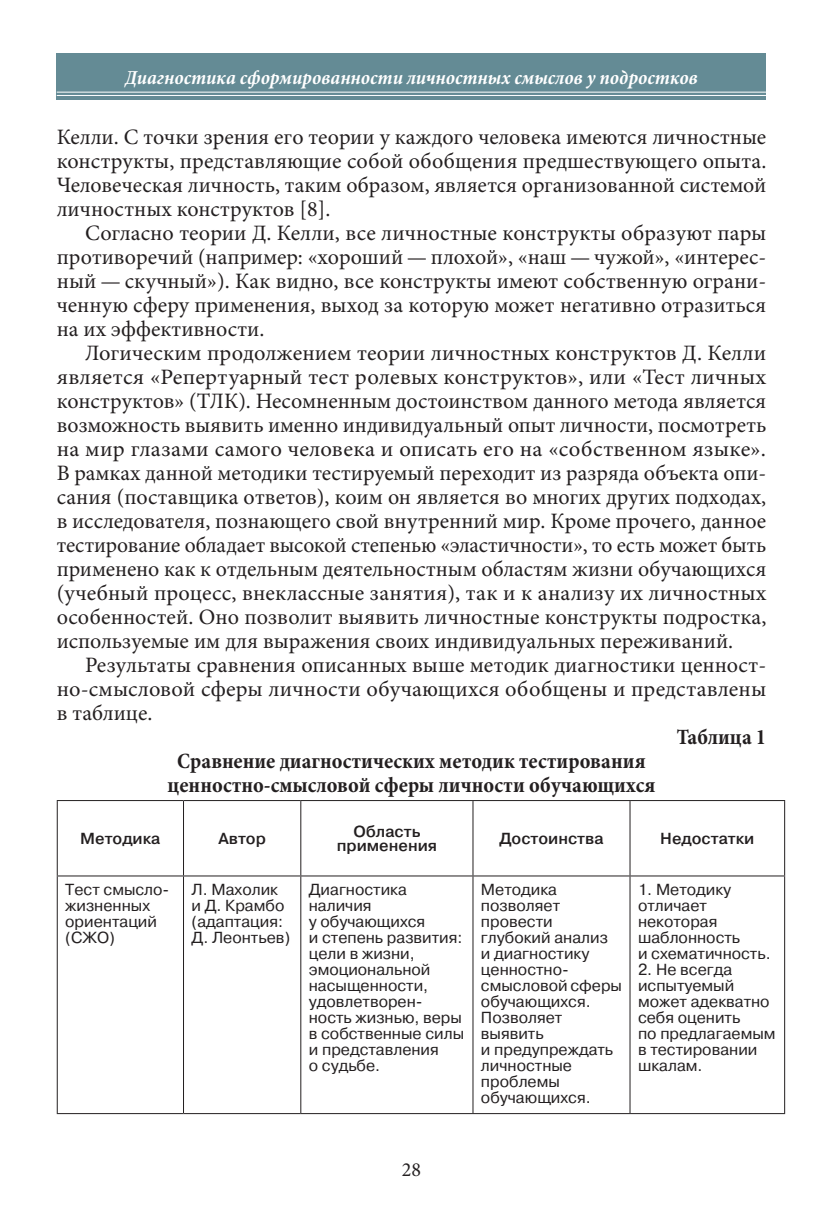
<style>
.page{position:relative;width:823px;height:1219px;background:#fff}
.page>*{position:absolute;margin:0;border:0;box-sizing:border-box;transform-origin:0 0}
.Осн__текст{font:22px/24px "Minion Pro";color:#231f20;text-align:justify}
.Подраздел{font:700 condensed 22px "Minion Pro";color:#231f20}
.Колонтитул_статья{font:italic 700 condensed 20px "Minion Pro";color:#fff}
.t1{font:20px "Minion Pro";color:#231f20}
.Таблица_текст{font:16px/16px "Pragmatica";color:#231f20}
.Таблица_Шапка{font:500 16px/14px "Pragmatica";color:#231f20;text-align:center}
</style>
<div class="page">
<hr style="left:57px;top:800px;width:126px;height:1px;background:#231f20">
<hr style="left:57px;top:801px;width:1px;height:74px;background:#231f20">
<hr style="left:183px;top:800px;width:117px;height:1px;background:#231f20">
<hr style="left:183px;top:801px;width:1px;height:74px;background:#231f20">
<hr style="left:300px;top:800px;width:172px;height:1px;background:#231f20">
<hr style="left:300px;top:801px;width:1px;height:74px;background:#231f20">
<hr style="left:472px;top:800px;width:157px;height:1px;background:#231f20">
<hr style="left:472px;top:801px;width:1px;height:74px;background:#231f20">
<hr style="left:629px;top:800px;width:155px;height:1px;background:#231f20">
<hr style="left:629px;top:801px;width:1px;height:74px;background:#231f20">
<hr style="left:783px;top:801px;width:1px;height:74px;background:#231f20">
<hr style="left:57px;top:875px;width:126px;height:1px;background:#231f20">
<hr style="left:57px;top:876px;width:1px;height:237px;background:#231f20">
<hr style="left:183px;top:875px;width:117px;height:1px;background:#231f20">
<hr style="left:183px;top:876px;width:1px;height:237px;background:#231f20">
<hr style="left:300px;top:875px;width:172px;height:1px;background:#231f20">
<hr style="left:300px;top:876px;width:1px;height:237px;background:#231f20">
<hr style="left:472px;top:875px;width:157px;height:1px;background:#231f20">
<hr style="left:472px;top:876px;width:1px;height:237px;background:#231f20">
<hr style="left:629px;top:875px;width:155px;height:1px;background:#231f20">
<hr style="left:629px;top:876px;width:1px;height:237px;background:#231f20">
<hr style="left:783px;top:876px;width:1px;height:237px;background:#231f20">
<hr style="left:57px;top:1113px;width:126px;height:1px;background:#231f20">
<hr style="left:183px;top:1113px;width:117px;height:1px;background:#231f20">
<hr style="left:300px;top:1113px;width:172px;height:1px;background:#231f20">
<hr style="left:472px;top:1113px;width:157px;height:1px;background:#231f20">
<hr style="left:629px;top:1113px;width:155px;height:1px;background:#231f20">
<div style="left:57px;top:54px;width:708px;height:46px;background:#648b95"></div>
<hr style="left:57px;top:92px;width:708px;height:1px;background:#fff">
<hr style="left:57px;top:95px;width:708px;height:1px;background:#fff">
<p class="Колонтитул_статья" style="left:125px;top:64px;width:574px">Диагностика сформированности личностных смыслов у подростков</p>
<p class="Осн__текст" style="left:57px;top:125px;width:710px">Келли. С точки зрения его теории у каждого человека имеются личностные конструкты, представляющие собой обобщения предшествующего опыта.<br>Человеческая личность, таким образом, является организованной системой личностных конструктов [8].</p>
<p class="Осн__текст" style="left:57px;top:221px;width:710px;text-indent:28px">Согласно теории Д. Келли, все личностные конструкты образуют пары противоречий (например: «хороший — плохой», «наш — чужой», «интерес&shy;ный — скучный»). Как видно, все конструкты имеют собственную ограни&shy;ченную сферу применения, выход за которую может негативно отразиться на их эффективности.</p>
<p class="Осн__текст" style="left:57px;top:341px;width:710px;text-align:left;text-indent:28px">Логическим продолжением теории личностных конструктов Д. Келли является «Репертуарный тест ролевых конструктов», или «Тест личных конструктов» (ТЛК). Несомненным достоинством данного метода является возможность выявить именно индивидуальный опыт личности, посмотреть на мир глазами самого человека и описать его на «собственном языке».<br>В рамках данной методики тестируемый переходит из разряда объекта опи&shy;сания (поставщика ответов), коим он является во многих других подходах, в исследователя, познающего свой внутренний мир. Кроме прочего, данное тестирование обладает высокой степенью «эластичности», то есть может быть применено как к отдельным деятельностным областям жизни обучающихся (учебный процесс, внеклассные занятия), так и к анализу их личностных особенностей. Оно позволит выявить личностные конструкты подростка, используемые им для выражения своих индивидуальных переживаний.</p>
<p class="Осн__текст" style="left:57px;top:653px;width:710px;text-indent:28px">Результаты сравнения описанных выше методик диагностики ценност&shy;но-смысловой сферы личности обучающихся обобщены и представлены в таблице.</p>
<p class="Подраздел" style="left:676px;top:722px;width:91px">Таблица 1</p>
<p class="Подраздел" style="left:177px;top:746px;width:469px">Сравнение диагностических методик тестирования</p>
<p class="Подраздел" style="left:167px;top:770px;width:489px">ценностно-смысловой сферы личности обучающихся</p>
<p class="Таблица_Шапка" style="left:80px;top:831px;width:82px">Методика</p>
<p class="Таблица_Шапка" style="left:218px;top:831px;width:49px">Автор</p>
<p class="Таблица_Шапка" style="left:336px;top:824px;width:102px">Область применения</p>
<p class="Таблица_Шапка" style="left:499px;top:831px;width:106px">Достоинства</p>
<p class="Таблица_Шапка" style="left:659px;top:831px;width:96px">Недостатки</p>
<p class="Таблица_текст" style="left:65px;top:882px;width:106px">Тест смысло&shy;жизненных ориентаций (СЖО)</p>
<p class="Таблица_текст" style="left:191px;top:882px;width:100px">Л. Махолик и Д. Крамбо (адаптация:<br>Д. Леонтьев)</p>
<p class="Таблица_текст" style="left:308px;top:882px;width:155px">Диагностика наличия<br>у обучающихся<br>и степень развития: цели в жизни,</p>
<p class="Таблица_текст" style="left:308px;top:962px;width:123px">эмоциональной насыщенности,</p>
<p class="Таблица_текст" style="left:308px;top:994px;width:157px">удовлетворен&shy;ность жизнью, веры в собственные силы и представления<br>о судьбе.</p>
<p class="Таблица_текст" style="left:480px;top:882px;width:142px">Методика позволяет провести глубокий анализ<br>и диагностику ценностно&shy;смысловой сферы обучающихся.<br>Позволяет выявить<br>и предупреждать личностные проблемы обучающихся.</p>
<p class="Таблица_текст" style="left:637px;top:882px;width:134px">1. Методику отличает некоторая шаблонность<br>и схематичность.</p>
<p class="Таблица_текст" style="left:637px;top:962px;width:133px">2. Не всегда испытуемый может адекватно себя оценить</p>
<p class="Таблица_текст" style="left:637px;top:1026px;width:139px">по предлагаемым в тестировании шкалам.</p>
<p class="t1" style="left:401px;top:1156px;width:21px">28</p>
</div>
